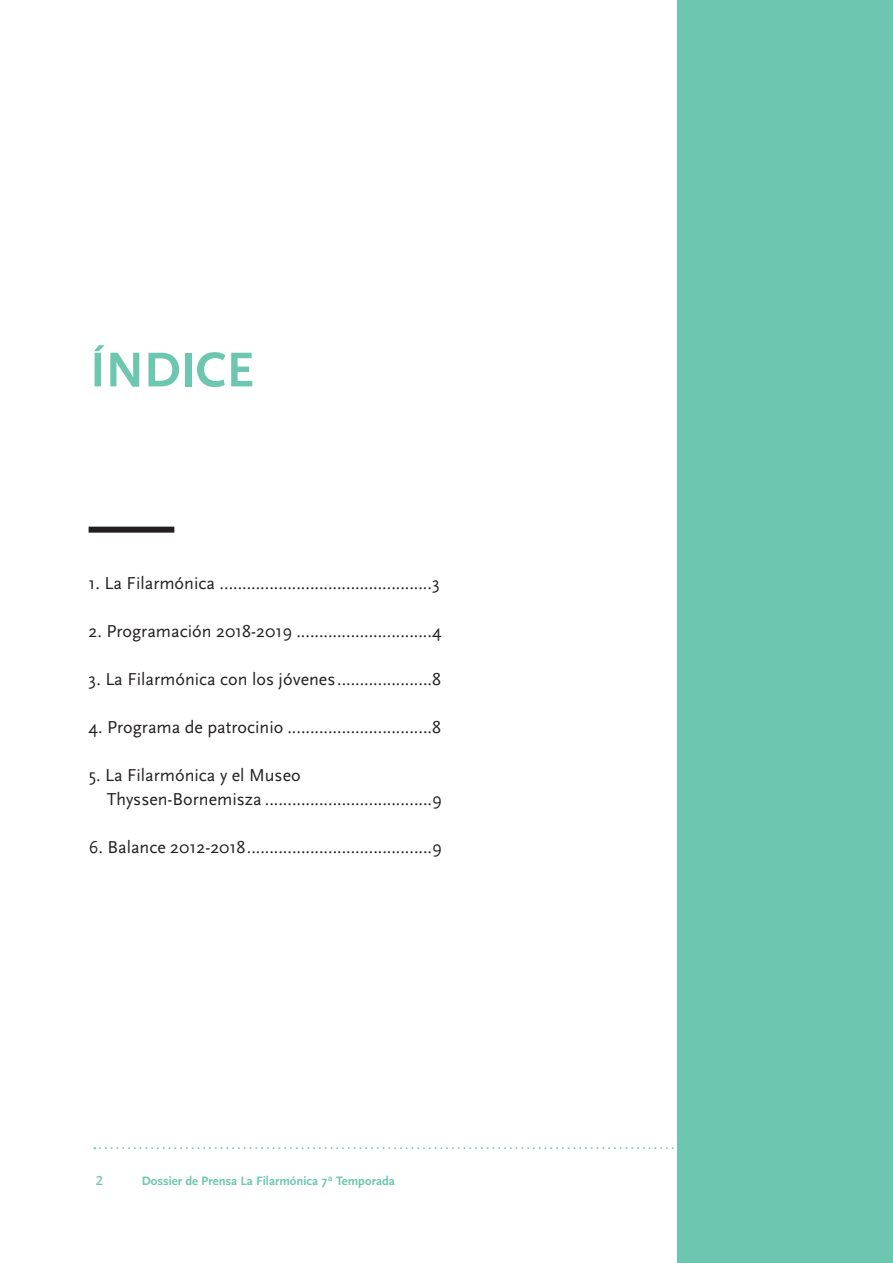
<style>
.page{position:relative;width:893px;height:1263px;background:#6dc7b0}
.page>*{position:absolute;margin:0;border:0;box-sizing:border-box;transform-origin:0 0}
.t1{font:700 51px "Scala Sans";color:#6dc7b0}
.t2{font:18px/24px "Scala Sans";color:#231f20}
.t3{font:700 12.75px "Scala Sans";color:#6dc7b0}
.t4{font:600 12.75px "Open Sans";color:#6dc7b0}
.s1{font-family:"Circular Std";font-weight:400}
</style>
<div class="page">
<div style="left:0;top:0;width:676px;height:1263px;background:#fff"></div>
<svg style="left:94px;top:1147px;width:583px;height:2px"></svg>
<div style="left:89px;top:527px;width:85px;height:6px;background:#231f20"></div>
<h1 class="t1" style="left:90px;top:342px;width:165px">ÍNDICE</h1>
<p class="t2" style="left:89px;top:571px;width:353px">1. La Filarmónica ...............................................3</p>
<p class="t2" style="left:89px;top:620px;width:354px">2. Programación 2018-2019 ..............................4</p>
<p class="t2" style="left:89px;top:668px;width:354px">3. La Filarmónica con los jóvenes.....................8</p>
<p class="t2" style="left:89px;top:716px;width:354px">4. Programa de patrocinio ................................8</p>
<p class="t2" style="left:107px;top:764px;width:337px;text-indent:-18px">5. La Filarmónica y el Museo<br>Thyssen-Bornemisza .....................................9</p>
<p class="t2" style="left:89px;top:836px;width:355px">6. Balance 2012-2018.........................................9</p>
<p class="t4" style="left:96px;top:1171px;width:9px">2</p>
<p class="t3" style="left:142px;top:1174px;width:255px">Dossier de Prensa La Filarmónica 7<span class="s1">a</span> Temporada</p>
</div>
